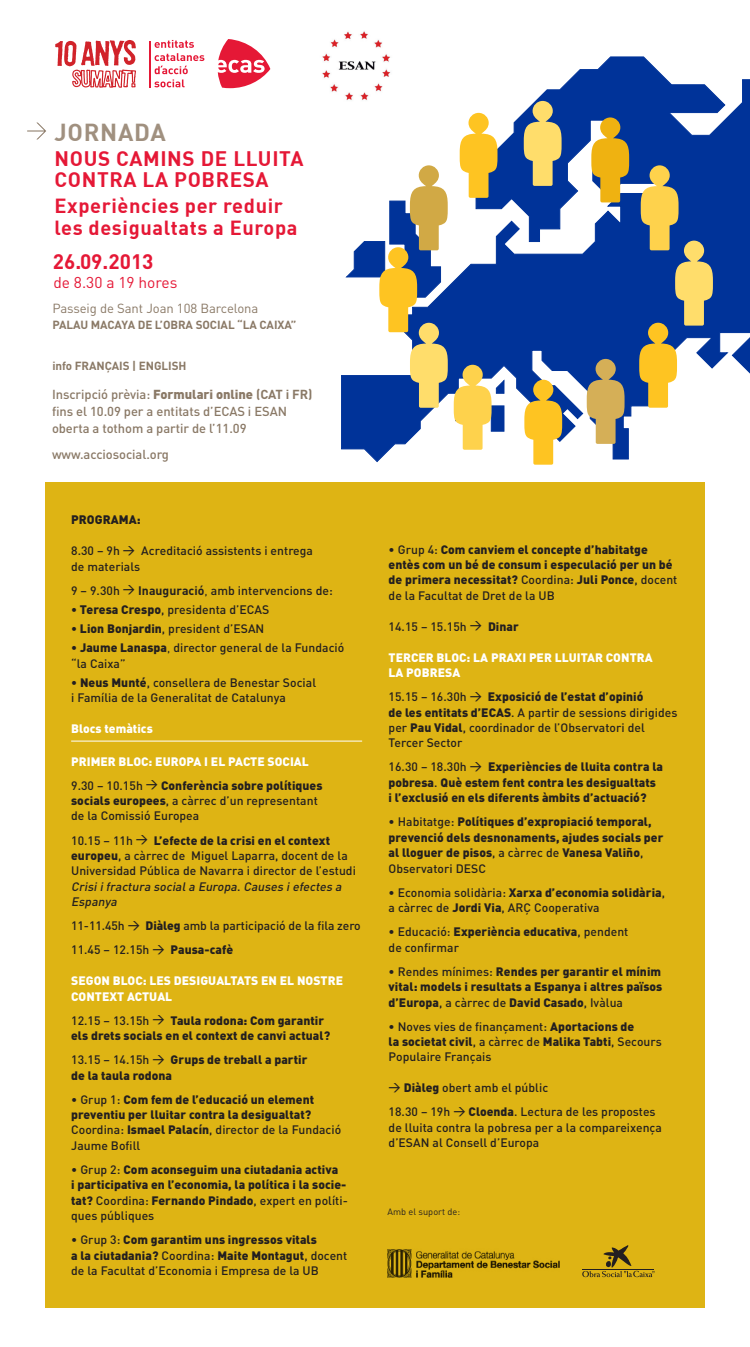
<style>
.page{position:relative;width:750px;height:1347px;background:#fff}
.page>*{position:absolute;margin:0;border:0;box-sizing:border-box;transform-origin:0 0}
.t1{font:24.12px "DIN Bold";letter-spacing:.03em;color:#a0907f}
.t2{font:700 20.75px "DIN";color:#e51836}
.t3{font:20.62px "DIN Bold";letter-spacing:.03em;color:#e51836}
.t4{font:20px "DIN Bold";letter-spacing:.03em;color:#e51836}
.t5{font:15.5px "DIN";color:#e51836}
.t6{font:13px "DIN";letter-spacing:-.005em;color:#8a7966}
.t7{font:500 12.88px "DIN";letter-spacing:-.005em;color:#8a7966}
.t8{font:500 12.25px "DIN";letter-spacing:.005em;color:#231f20}
.t9{font:900 12.25px "DIN";letter-spacing:.005em;color:#231f20}
.t10{font:900 12.12px/15.4px "DIN";letter-spacing:.005em;color:#231f20;text-align:justify}
.t11{font:500 12.12px/15.4px "DIN";letter-spacing:.005em;color:#231f20}
.t12{font:900 12.12px/15.4px "DIN";letter-spacing:.005em;color:#fff}
.t13{font:700 11.62px "DIN";letter-spacing:-.005em;color:#8a7966}
.t14{font:9.12px "DIN";letter-spacing:.005em;color:#231f20}
.s1{font-weight:900}
.s2{font-weight:700}
.s3{font-size:12px}
.s4{font-size:12.12px}
.s5{font-weight:400}
.s6{font-weight:700;font-size:12.25px}
.s7{font-size:12.25px}
.s8{font-weight:400;font-size:12.25px}
.s9{font-weight:500}
.s10{font-weight:500;font-size:12px}
.s11{font-style:italic}
</style>
<div class="page">
<img style="left:322px;top:31px;width:66px;height:61px">
<svg style="left:218px;top:39px;width:52px;height:49px"></svg>
<svg style="left:154px;top:40px;width:50px;height:47px"></svg>
<hr style="left:150px;top:41px;width:1px;height:46px;background:#e51836">
<svg style="left:55px;top:40px;width:81px;height:48px"></svg>
<svg style="left:27px;top:123px;width:19px;height:16px"></svg>
<svg style="left:341px;top:56px;width:409px;height:406px"></svg>
<svg style="left:524px;top:380px;width:38px;height:85px"></svg>
<svg style="left:587px;top:359px;width:38px;height:85px;background:#a19473"></svg>
<svg style="left:639px;top:165px;width:74px;height:243px;background:#80888a"></svg>
<svg style="left:591px;top:117px;width:38px;height:85px;background:#c7a74d"></svg>
<svg style="left:524px;top:101px;width:38px;height:85px;background:#b0a97c"></svg>
<svg style="left:460px;top:113px;width:38px;height:85px"></svg>
<svg style="left:379px;top:165px;width:69px;height:243px"></svg>
<svg style="left:454px;top:365px;width:38px;height:85px"></svg>
<div style="left:45px;top:482px;width:660px;height:825px;background:#deb414"></div>
<hr style="left:71px;top:740px;width:291px;height:1px;background:#fff">
<svg style="left:582px;top:1245px;width:73px;height:32px"></svg>
<img style="left:387px;top:1249px;width:173px;height:28px">
<p class="t1" style="left:55px;top:117px;width:113px">JORNADA</p>
<p class="t3" style="left:55px;top:145px;width:250px">NOUS CAMINS DE LLUITA</p>
<p class="t3" style="left:55px;top:166px;width:216px">CONTRA LA POBRESA</p>
<p class="t4" style="left:55px;top:192px;width:230px">Experiències per reduir</p>
<p class="t4" style="left:55px;top:215px;width:244px">les desigualtats a Europa</p>
<p class="t2" style="left:53px;top:248px;width:102px">26.09.2013</p>
<p class="t5" style="left:53px;top:273px;width:126px">de 8.30 a 19 hores</p>
<p class="t6" style="left:52px;top:300px;width:208px">Passeig de Sant Joan 108 Barcelona</p>
<p class="t13" style="left:52px;top:317px;width:246px">PALAU MACAYA DE L’OBRA SOCIAL “LA CAIXA”</p>
<p class="t13" style="left:52px;top:358px;width:136px">info FRANÇAIS | ENGLISH</p>
<p class="t7" style="left:52px;top:386px;width:262px">Inscripció prèvia: <span class="s1">Formulari online</span> <span class="s2">(CAT i FR)</span></p>
<p class="t7" style="left:52px;top:403px;width:237px">fins el 10.09 per a entitats d’ECAS i ESAN</p>
<p class="t7" style="left:52px;top:420px;width:196px">oberta a tothom a partir de l’11.09</p>
<p class="t7" style="left:52px;top:446px;width:119px">www.acciosocial.org</p>
<p class="t9" style="left:71px;top:512px;width:71px">PROGRAMA:</p>
<p class="t11" style="left:71px;top:543px;width:243px">8.30 – 9h <span class="s3">&gt;</span> Acreditació assistents i entrega</p>
<p class="t11" style="left:71px;top:558px;width:71px">de materials</p>
<p class="t8" style="left:71px;top:582px;width:263px"><span class="s4">9 – 9.30h</span> <span class="s3">&gt;</span> <span class="s2">Inauguració</span><span class="s5">,</span> amb intervencions de:</p>
<p class="t8" style="left:71px;top:601px;width:200px"><span class="s2">•</span> <span class="s1">Teresa Crespo</span>, presidenta d’ECAS</p>
<p class="t11" style="left:71px;top:620px;width:195px"><span class="s6">•</span> <span class="s1">Lion Bonjardin</span><span class="s7">,</span> president d’ESAN</p>
<p class="t11" style="left:71px;top:639px;width:275px"><span class="s6">•</span> <span class="s1">Jaume Lanaspa</span><span class="s8">,</span> director general de la Fundació</p>
<p class="t11" style="left:71px;top:655px;width:56px">“la Caixa”</p>
<p class="t11" style="left:71px;top:674px;width:246px"><span class="s6">•</span> <span class="s1">Neus Munté</span>, consellera de Benestar Social</p>
<p class="t11" style="left:71px;top:689px;width:216px">i Família de la Generalitat de Catalunya</p>
<p class="t12" style="left:71px;top:720px;width:83px">Blocs temàtics</p>
<p class="t12" style="left:71px;top:753px;width:239px">PRIMER BLOC: EUROPA I EL PACTE SOCIAL</p>
<p class="t10" style="left:71px;top:777px;width:253px"><span class="s9">9.30 – 10.15h</span> <span class="s10">&gt;</span> Conferència sobre polítiques</p>
<p class="t11" style="left:71px;top:792px;width:248px"><span class="s1">socials europees</span>, a càrrec d’un representant</p>
<p class="t11" style="left:71px;top:808px;width:130px">de la Comissió Europea</p>
<p class="t11" style="left:71px;top:832px;width:286px">10.15 – 11h <span class="s3">&gt;</span> <span class="s1">L’efecte de la crisi en el context europeu</span>, a càrrec de Miguel Laparra, docent de la Universidad Pública de Navarra i director de l’estudi <span class="s11">Crisiifractura sociala Europa</span>. <span class="s11">Causes iefectes a Espanya</span></p>
<p class="t11" style="left:71px;top:917px;width:291px">11-11.45h <span class="s3">&gt;</span> <span class="s1">Diàleg</span> amb la participació de la fila zero</p>
<p class="t11" style="left:71px;top:941px;width:164px">11.45 – 12.15h <span class="s3">&gt;</span> <span class="s1">Pausa-cafè</span></p>
<p class="t12" style="left:71px;top:972px;width:273px">SEGON BLOC: LES DESIGUALTATS EN EL NOSTRE<br>CONTEXT ACTUAL</p>
<p class="t10" style="left:71px;top:1012px;width:255px"><span class="s9">12.15 – 13.15h</span> <span class="s10">&gt;</span> Taula rodona: Com garantir</p>
<p class="t10" style="left:71px;top:1027px;width:261px">els drets socials en el context de canvi actual?</p>
<p class="t10" style="left:71px;top:1051px;width:238px"><span class="s9">13.15 – 14.15h</span> <span class="s10">&gt;</span> Grups de treball a partir</p>
<p class="t10" style="left:71px;top:1066px;width:102px">de la taula rodona</p>
<p class="t10" style="left:71px;top:1090px;width:245px"><span class="s9">• Grup 1:</span> Com fem de l’educació un element</p>
<p class="t10" style="left:71px;top:1106px;width:242px">preventiu per lluitar contra la desigualtat?</p>
<p class="t11" style="left:71px;top:1122px;width:272px">Coordina: <span class="s1">Ismael Palacín</span>, director de la Fundació<br>Jaume Bofill</p>
<p class="t10" style="left:71px;top:1161px;width:269px"><span class="s9">• Grup 2:</span> Com aconseguim una ciutadania activa</p>
<p class="t10" style="left:71px;top:1176px;width:278px">i participativa en l’economia, la política i la socie&shy;tat? <span class="s9">Coordina:</span> Fernando Pindado<span class="s9">, expert en políti&shy;ques públiques</span></p>
<p class="t10" style="left:71px;top:1231px;width:247px"><span class="s9">• Grup 3:</span> Com garantim uns ingressos vitals</p>
<p class="t11" style="left:71px;top:1247px;width:278px"><span class="s1">a la ciutadania?</span> Coordina: <span class="s1">Maite Montagut</span>, docent de la Facultat d’Economia i Empresa de la UB</p>
<p class="t10" style="left:389px;top:541px;width:261px"><span class="s9">• Grup 4:</span> Com canviem el concepte d’habitatge</p>
<p class="t10" style="left:389px;top:556px;width:290px;text-align:left">entès com un bé de consum i especulació per un bé de primera necessitat? <span class="s9">Coordina:</span> Juli Ponce<span class="s9">, docent de la Facultat de Dret de la UB</span></p>
<p class="t11" style="left:389px;top:618px;width:132px">14.15 – 15.15h <span class="s3">&gt;</span> <span class="s1">Dinar</span></p>
<p class="t12" style="left:389px;top:649px;width:266px">TERCER BLOC: LA PRAXI PER LLUITAR CONTRA</p>
<p class="t12" style="left:389px;top:664px;width:73px">LA POBRESA</p>
<p class="t10" style="left:389px;top:688px;width:256px"><span class="s9">15.15 – 16.30h</span> <span class="s10">&gt;</span> Exposició de l’estat d’opinió</p>
<p class="t11" style="left:389px;top:704px;width:290px"><span class="s1">de les entitats d’ECAS</span>. A partir de sessions dirigides</p>
<p class="t11" style="left:389px;top:719px;width:258px">per <span class="s1">Pau Vidal</span>, coordinador de l’Observatori del</p>
<p class="t11" style="left:389px;top:735px;width:75px">Tercer Sector</p>
<p class="t10" style="left:389px;top:758px;width:276px"><span class="s9">16.30 – 18.30h</span> <span class="s10">&gt;</span> Experiències de lluita contra la pobresa<span class="s9">.</span> Què estem fent contra les desigualtats</p>
<p class="t10" style="left:389px;top:789px;width:259px">i l’exclusió en els diferents àmbits d’actuació?</p>
<p class="t10" style="left:389px;top:813px;width:265px"><span class="s9">• Habitatge:</span> Polítiques d’expropiació temporal,</p>
<p class="t10" style="left:389px;top:829px;width:276px">prevenció dels desnonaments, ajudes socials per</p>
<p class="t10" style="left:389px;top:844px;width:256px">al lloguer de pisos<span class="s9">, a càrrec de</span> Vanesa Valiño<span class="s9">,</span></p>
<p class="t11" style="left:389px;top:860px;width:99px">Observatori DESC</p>
<p class="t10" style="left:389px;top:884px;width:278px"><span class="s9">• Economia solidària:</span> Xarxa d’economia solidària<span class="s9">,</span></p>
<p class="t11" style="left:389px;top:899px;width:212px">a càrrec de <span class="s1">Jordi Via</span>, ARÇ Cooperativa</p>
<p class="t10" style="left:389px;top:923px;width:241px"><span class="s9">• Educació:</span> Experiència educativa<span class="s9">, pendent</span></p>
<p class="t11" style="left:389px;top:939px;width:72px">de confirmar</p>
<p class="t10" style="left:389px;top:963px;width:275px"><span class="s9">• Rendes mínimes:</span> Rendes per garantir el mínim vital: models i resultats a Espanya i altres països d’Europa<span class="s9">, a càrrec de</span> David Casado<span class="s9">, Ivàlua</span></p>
<p class="t11" style="left:389px;top:1018px;width:247px">• Noves vies de finançament: <span class="s1">Aportacions de</span></p>
<p class="t11" style="left:389px;top:1033px;width:275px"><span class="s1">la societat civil</span>, a càrrec de <span class="s1">Malika Tabti</span>, Secours<br>Populaire Français</p>
<p class="t11" style="left:389px;top:1079px;width:161px"><span class="s3">&gt;</span> <span class="s1">Diàleg</span> obert amb el públic</p>
<p class="t11" style="left:389px;top:1103px;width:275px">18.30 – 19h <span class="s3">&gt;</span> <span class="s1">Cloenda</span>. Lectura de les propostes de lluita contra la pobresa per a la compareixença d’ESAN al Consell d’Europa</p>
<p class="t14" style="left:387px;top:1206px;width:74px">Amb el suport de:</p>
</div>
